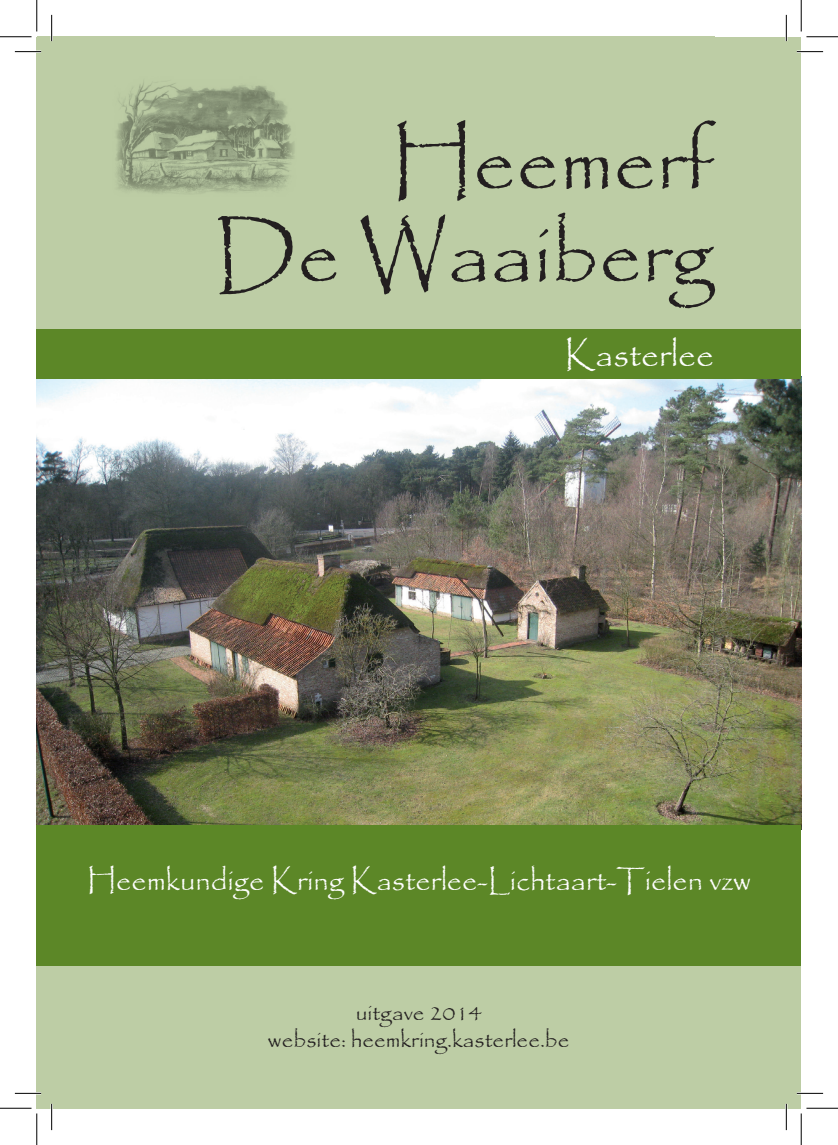
<style>
.page{position:relative;width:838px;height:1145px;background:#fff}
.page>*{position:absolute;margin:0;border:0;box-sizing:border-box;transform-origin:0 0}
.t1{font:84px/92.8px "Papyrus";color:#231f20;text-align:right}
.t2{font:35px "Papyrus";color:#fff}
.t3{font:29.75px "Papyrus";color:#fff}
.t4{font:22.75px/27.3px "Papyrus";color:#231f20;text-align:center}
</style>
<div class="page">
<div style="left:37px;top:37px;width:764px;height:1071px;background:#bdcda5"></div>
<img style="left:37px;top:377px;width:764px;height:448px">
<div style="left:37px;top:329px;width:763px;height:50px;background:#5c8727"></div>
<div style="left:37px;top:825px;width:764px;height:141px;background:#5c8727"></div>
<img style="left:116px;top:82px;width:178px;height:112px">
<hr style="left:15px;top:51px;width:26px;height:2px;background:#fff">
<hr style="left:796px;top:51px;width:27px;height:2px;background:#fff">
<hr style="left:15px;top:1092px;width:26px;height:2px;background:#fff">
<hr style="left:796px;top:1092px;width:27px;height:2px;background:#fff">
<hr style="left:51px;top:15px;width:2px;height:26px;background:#fff">
<hr style="left:51px;top:1104px;width:2px;height:26px;background:#fff">
<hr style="left:785px;top:15px;width:2px;height:26px;background:#fff">
<hr style="left:785px;top:1104px;width:2px;height:26px;background:#fff">
<svg style="left:15px;top:51px;width:26px;height:1px"></svg>
<svg style="left:796px;top:51px;width:27px;height:1px"></svg>
<svg style="left:15px;top:1093px;width:26px;height:1px"></svg>
<svg style="left:796px;top:1093px;width:27px;height:1px"></svg>
<svg style="left:51px;top:15px;width:1px;height:26px"></svg>
<svg style="left:51px;top:1104px;width:1px;height:26px"></svg>
<svg style="left:786px;top:15px;width:1px;height:26px"></svg>
<svg style="left:786px;top:1104px;width:1px;height:26px"></svg>
<hr style="left:0;top:36px;width:32px;height:1px;background:#000">
<hr style="left:806px;top:36px;width:31px;height:1px;background:#000">
<hr style="left:0;top:1108px;width:32px;height:1px;background:#000">
<hr style="left:806px;top:1108px;width:31px;height:1px;background:#000">
<hr style="left:36px;top:0;width:1px;height:31px;background:#000">
<hr style="left:36px;top:1113px;width:1px;height:32px;background:#000">
<hr style="left:800px;top:0;width:1px;height:31px;background:#000">
<hr style="left:800px;top:1113px;width:1px;height:32px;background:#000">
<h1 class="t1" style="left:214px;top:113px;width:501px">Heemerf<br>De Waaiberg</h1>
<p class="t2" style="left:564px;top:333px;width:151px">Kasterlee</p>
<p class="t3" style="left:87px;top:863px;width:666px">Heemkundige Kring Kasterlee-Lichtaart-Tielen vzw</p>
<p class="t4" style="left:268px;top:998px;width:303px">uitgave 2014<br>website: heemkring.kasterlee.be</p>
</div>
